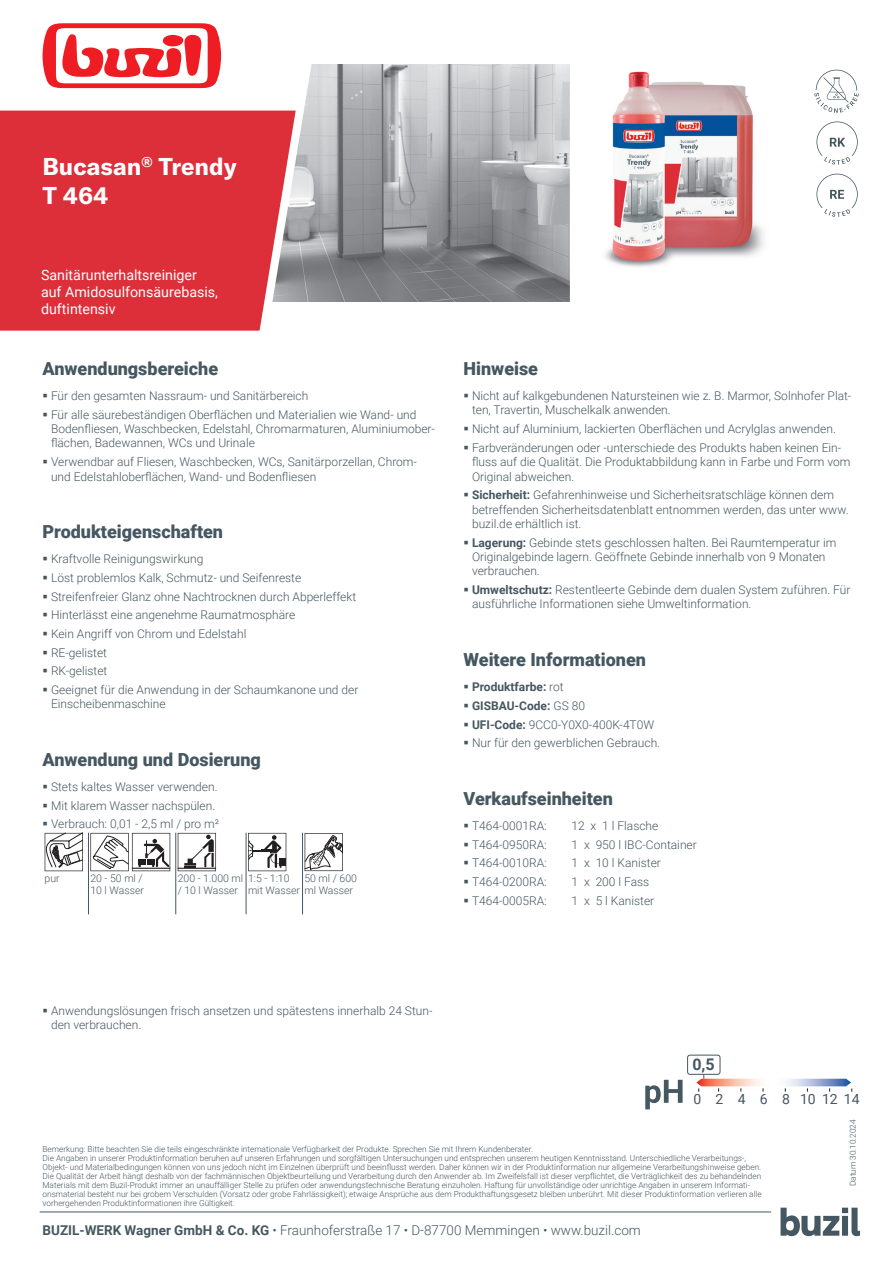
<style>
.page{position:relative;width:893px;height:1263px;background:#fff}
.page>*{position:absolute;margin:0;border:0;box-sizing:border-box;transform-origin:0 0}
.t1{font:700 24px/28.8px "GT America LCG";color:#fff}
.t2{font:900 18px "Roboto";color:#455760}
.t3{font:700 16.05px "Roboto";color:#455760}
.t4{font:14.25px/17.1px "Roboto";color:#fff}
.t5{font:13.95px "Roboto";color:#455760}
.t6{font:300 13.5px "Roboto";color:#455760}
.t7{font:300 12px/14.4px "Roboto";color:#455760}
.t8{font:700 12px "Roboto";color:#455760}
.t9{font:300 10.5px/12.6px "Roboto";color:#455760}
.t10{font:300 8.25px/9px "Roboto";color:#455760}
.s1{font-weight:700}
.s2{font-weight:300}
</style>
<div class="page">
<img style="left:269px;top:64px;width:300px;height:238px">
<svg style="left:814px;top:69px;width:45px;height:44px"></svg>
<svg style="left:816px;top:121px;width:42px;height:44px"></svg>
<svg style="left:816px;top:174px;width:42px;height:43px"></svg>
<svg style="left:43px;top:23px;width:178px;height:65px"></svg>
<div style="left:0;top:111px;width:296px;height:220px;background:#dd2f39"></div>
<svg style="left:45px;top:833px;width:38px;height:38px"></svg>
<svg style="left:90px;top:833px;width:80px;height:38px"></svg>
<hr style="left:88px;top:833px;width:1px;height:81px;background:#455760">
<svg style="left:178px;top:833px;width:38px;height:38px"></svg>
<hr style="left:176px;top:833px;width:1px;height:81px;background:#455760">
<svg style="left:248px;top:833px;width:38px;height:38px"></svg>
<hr style="left:246px;top:833px;width:1px;height:81px;background:#455760">
<svg style="left:305px;top:833px;width:38px;height:38px"></svg>
<hr style="left:302px;top:833px;width:1px;height:81px;background:#455760">
<hr style="left:40px;top:1212px;width:731px;height:1px;background:#455760">
<svg style="left:780px;top:1208px;width:80px;height:28px"></svg>
<img style="left:605px;top:71px;width:159px;height:196px">
<svg style="left:645px;top:1080px;width:38px;height:29px"></svg>
<svg style="left:696px;top:1075px;width:156px;height:17px"></svg>
<div style="left:687px;top:1054px;width:33px;height:21px;border:1px solid #455760;border-radius:2px"></div>
<h1 class="t1" style="left:43px;top:152px;width:196px">Bucasan<sup>®</sup> Trendy<br>T 464</h1>
<p class="t4" style="left:41px;top:266px;width:178px">Sanitärunterhaltsreiniger auf Amidosulfonsäurebasis, duftintensiv</p>
<h2 class="t2" style="left:43px;top:356px;width:177px">Anwendungsbereiche</h2>
<p class="t7" style="left:43px;top:388px;width:267px">▪ Für den gesamten Nassraum- und Sanitärbereich</p>
<p class="t7" style="left:51px;top:407px;width:385px;text-indent:-9px">▪ Für alle säurebeständigen Oberflächen und Materialien wie Wand- und<br>Bodenfliesen, Waschbecken, Edelstahl, Chromarmaturen, Aluminiumober&shy;flächen, Badewannen, WCs und Urinale</p>
<p class="t7" style="left:51px;top:454px;width:367px;text-indent:-9px">▪ Verwendbar auf Fliesen, Waschbecken, WCs, Sanitärporzellan, Chrom&shy;und Edelstahloberflächen, Wand- und Bodenfliesen</p>
<h2 class="t2" style="left:43px;top:519px;width:182px">Produkteigenschaften</h2>
<p class="t7" style="left:43px;top:551px;width:162px">▪ Kraftvolle Reinigungswirkung</p>
<p class="t7" style="left:43px;top:570px;width:260px">▪ Löst problemlos Kalk, Schmutz- und Seifenreste</p>
<p class="t7" style="left:43px;top:589px;width:315px">▪ Streifenfreier Glanz ohne Nachtrocknen durch Abperleffekt</p>
<p class="t7" style="left:43px;top:607px;width:254px">▪ Hinterlässt eine angenehme Raumatmosphäre</p>
<p class="t7" style="left:43px;top:626px;width:205px">▪ Kein Angriff von Chrom und Edelstahl</p>
<p class="t7" style="left:43px;top:645px;width:66px">▪ RE-gelistet</p>
<p class="t7" style="left:43px;top:663px;width:66px">▪ RK-gelistet</p>
<p class="t7" style="left:51px;top:682px;width:309px;text-indent:-9px">▪ Geeignet für die Anwendung in der Schaumkanone und der<br>Einscheibenmaschine</p>
<h2 class="t2" style="left:43px;top:747px;width:220px">Anwendung und Dosierung</h2>
<p class="t7" style="left:43px;top:779px;width:177px">▪ Stets kaltes Wasser verwenden.</p>
<p class="t7" style="left:43px;top:798px;width:174px">▪ Mit klarem Wasser nachspülen.</p>
<p class="t7" style="left:43px;top:816px;width:178px">▪ Verbrauch: 0,01 - 2,5 ml / pro m²</p>
<p class="t9" style="left:45px;top:871px;width:17px">pur</p>
<p class="t9" style="left:90px;top:871px;width:55px">20 - 50 ml /<br>10 l Wasser</p>
<p class="t9" style="left:178px;top:871px;width:67px">200 - 1.000 ml / 10 l Wasser</p>
<p class="t9" style="left:248px;top:871px;width:107px">1:5 - 1:10<br>mit Wasser ml Wasser</p>
<p class="t9" style="left:304px;top:871px;width:54px">50 ml / 600</p>
<h2 class="t2" style="left:463px;top:356px;width:76px">Hinweise</h2>
<p class="t7" style="left:472px;top:388px;width:381px;text-indent:-9px">▪ Nicht auf kalkgebundenen Natursteinen wie z. B. Marmor, Solnhofer Plat&shy;ten, Travertin, Muschelkalk anwenden.</p>
<p class="t7" style="left:463px;top:421px;width:374px">▪ Nicht auf Aluminium, lackierten Oberflächen und Acrylglas anwenden.</p>
<p class="t7" style="left:472px;top:440px;width:380px;text-indent:-9px">▪ Farbveränderungen oder -unterschiede des Produkts haben keinen Ein&shy;fluss auf die Qualität. Die Produktabbildung kann in Farbe und Form vom<br>Original abweichen.</p>
<p class="t7" style="left:472px;top:487px;width:378px;text-indent:-9px">▪ <span class="s1">Sicherheit:</span> Gefahrenhinweise und Sicherheitsratschläge können dem betreffenden Sicherheitsdatenblatt entnommen werden, das unter www. buzil.de erhältlich ist.</p>
<p class="t7" style="left:472px;top:535px;width:366px;text-indent:-9px">▪ <span class="s1">Lagerung:</span> Gebinde stets geschlossen halten. Bei Raumtemperatur im<br>Originalgebinde lagern. Geöffnete Gebinde innerhalb von 9 Monaten verbrauchen.</p>
<p class="t7" style="left:472px;top:582px;width:380px;text-indent:-9px">▪ <span class="s1">Umweltschutz:</span> Restentleerte Gebinde dem dualen System zuführen. Für ausführliche Informationen siehe Umweltinformation.</p>
<h2 class="t2" style="left:463px;top:647px;width:184px">Weitere Informationen</h2>
<p class="t8" style="left:463px;top:679px;width:102px">▪ Produktfarbe: <span class="s2">rot</span></p>
<p class="t8" style="left:463px;top:697px;width:123px">▪ GISBAU-Code: <span class="s2">GS 80</span></p>
<p class="t7" style="left:463px;top:717px;width:192px">▪ <span class="s1">UFI-Code:</span> 9CC0-Y0X0-400K-4T0W</p>
<p class="t7" style="left:463px;top:735px;width:198px">▪ Nur für den gewerblichen Gebrauch.</p>
<h2 class="t2" style="left:463px;top:786px;width:151px">Verkaufseinheiten</h2>
<p class="t7" style="left:463px;top:818px;width:85px">▪ T464-0001RA:</p>
<p class="t7" style="left:571px;top:818px;width:88px">12 x 1 l Flasche</p>
<p class="t7" style="left:463px;top:837px;width:85px">▪ T464-0950RA:</p>
<p class="t7" style="left:571px;top:837px;width:127px">1 x 950 l IBC-Container</p>
<p class="t7" style="left:463px;top:855px;width:85px">▪ T464-0010RA:</p>
<p class="t7" style="left:571px;top:855px;width:91px">1 x 10 l Kanister</p>
<p class="t7" style="left:463px;top:874px;width:85px">▪ T464-0200RA:</p>
<p class="t7" style="left:571px;top:874px;width:79px">1 x 200 l Fass</p>
<p class="t7" style="left:463px;top:893px;width:85px">▪ T464-0005RA:</p>
<p class="t7" style="left:571px;top:893px;width:84px">1 x 5 l Kanister</p>
<p class="t7" style="left:51px;top:1003px;width:383px;text-indent:-9px">▪ Anwendungslösungen frisch ansetzen und spätestens innerhalb 24 Stun&shy;den verbrauchen.</p>
<h3 class="t3" style="left:692px;top:1052px;width:24px">0,5</h3>
<p class="t5" style="left:694px;top:1089px;width:168px">0 2 4 6 8 101214</p>
<p class="t10" style="left:43px;top:1144px;width:721px">Bemerkung: Bitte beachten Sie die teils eingeschränkte internationale Verfügbarkeit der Produkte. Sprechen Sie mit Ihrem Kundenberater.<br>Die Angaben in unserer Produktinformation beruhen auf unseren Erfahrungen und sorgfältigen Untersuchungen und entsprechen unserem heutigen Kenntnisstand. Unterschiedliche Verarbeitungs-, Objekt- und Materialbedingungen können von uns jedoch nicht im Einzelnen überprüft und beeinflusst werden. Daher können wir in der Produktinformation nur allgemeine Verarbeitungshinweise geben.<br>Die Qualität der Arbeit hängt deshalb von der fachmännischen Objektbeurteilung und Verarbeitung durch den Anwender ab. Im Zweifelsfall ist dieser verpflichtet, die Verträglichkeit des zu behandelnden Materials mit dem Buzil-Produkt immer an unauffälliger Stelle zu prüfen oder anwendungstechnische Beratung einzuholen. Haftung für unvollständige oder unrichtige Angaben in unserem Informati&shy;onsmaterial besteht nur bei grobem Verschulden (Vorsatz oder grobe Fahrlässigkeit); etwaige Ansprüche aus dem Produkthaftungsgesetz bleiben unberührt. Mit dieser Produktinformation verlieren alle vorhergehenden Produktinformationen ihre Gültigkeit.</p>
<p class="t6" style="left:43px;top:1221px;width:600px"><span class="s1">BUZIL-WERK Wagner GmbH &amp; Co. KG</span> • Fraunhoferstraße 17 • D-87700 Memmingen • www.buzil.com</p>
<p class="t10" style="left:848px;top:1186px;width:68px;rotate:-90deg">Datum 30.10.2024</p>
</div>
